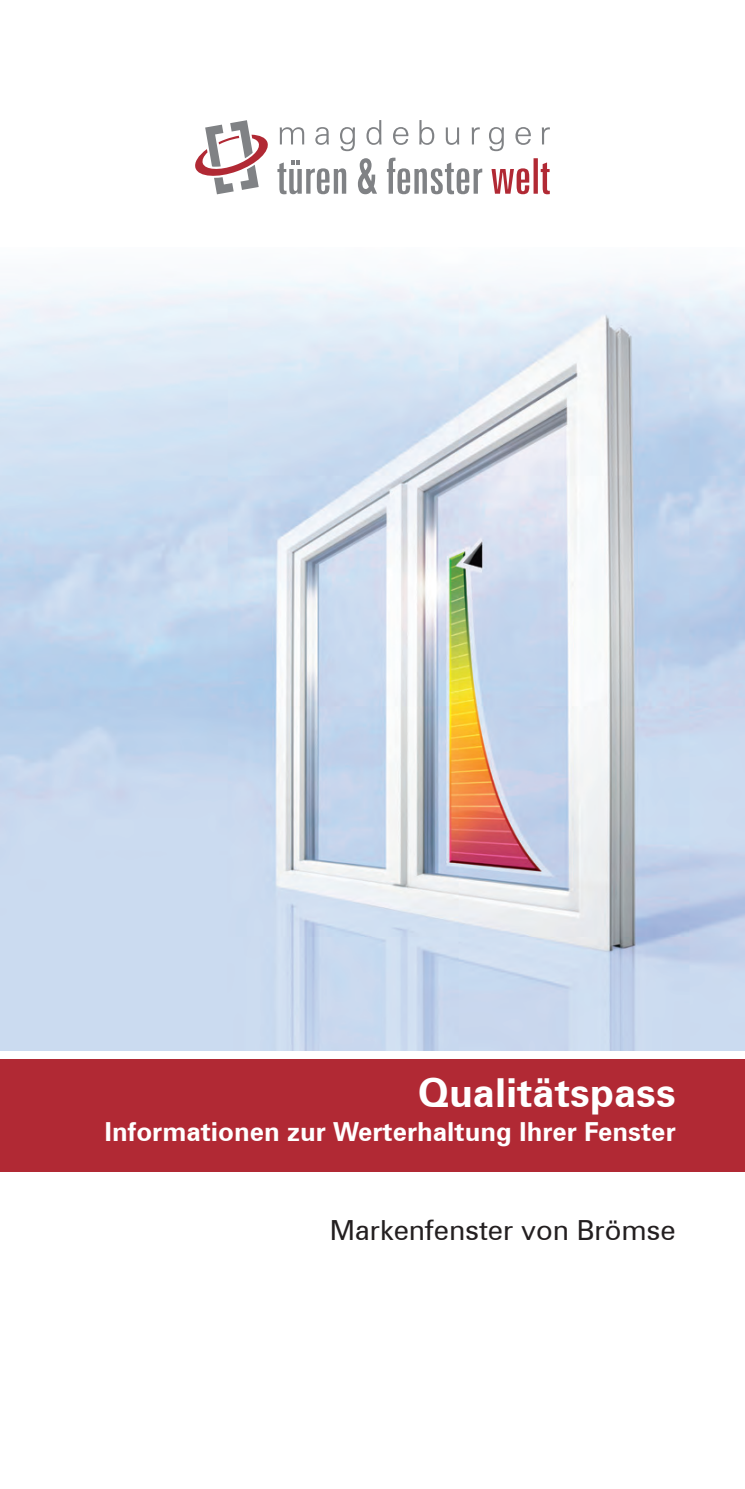
<style>
.page{position:relative;width:745px;height:1489px;background:#fff}
.page>*{position:absolute;margin:0;border:0;box-sizing:border-box;transform-origin:0 0}
.t1{font:700 40px "Zurich BT";color:#fff}
.t2{font:27.75px "Zurich BT";color:#231f20}
.t3{font:700 26.25px "Zurich BT";color:#fff}
</style>
<div class="page">
<img style="left:0;top:308px;width:744px;height:742px">
<div style="left:0;top:1059px;width:744px;height:112px;background:#b12934"></div>
<svg style="left:491px;top:158px;width:58px;height:36px"></svg>
<svg style="left:277px;top:161px;width:69px;height:33px"></svg>
<svg style="left:387px;top:158px;width:95px;height:36px"></svg>
<svg style="left:279px;top:120px;width:270px;height:31px"></svg>
<svg style="left:357px;top:158px;width:20px;height:36px"></svg>
<svg style="left:195px;top:120px;width:73px;height:74px"></svg>
<h1 class="t1" style="left:417px;top:1068px;width:259px">Qualitätspass</h1>
<p class="t3" style="left:104px;top:1115px;width:572px">Informationen zur Werterhaltung Ihrer Fenster</p>
<p class="t2" style="left:329px;top:1212px;width:347px">Markenfenster von Brömse</p>
</div>
